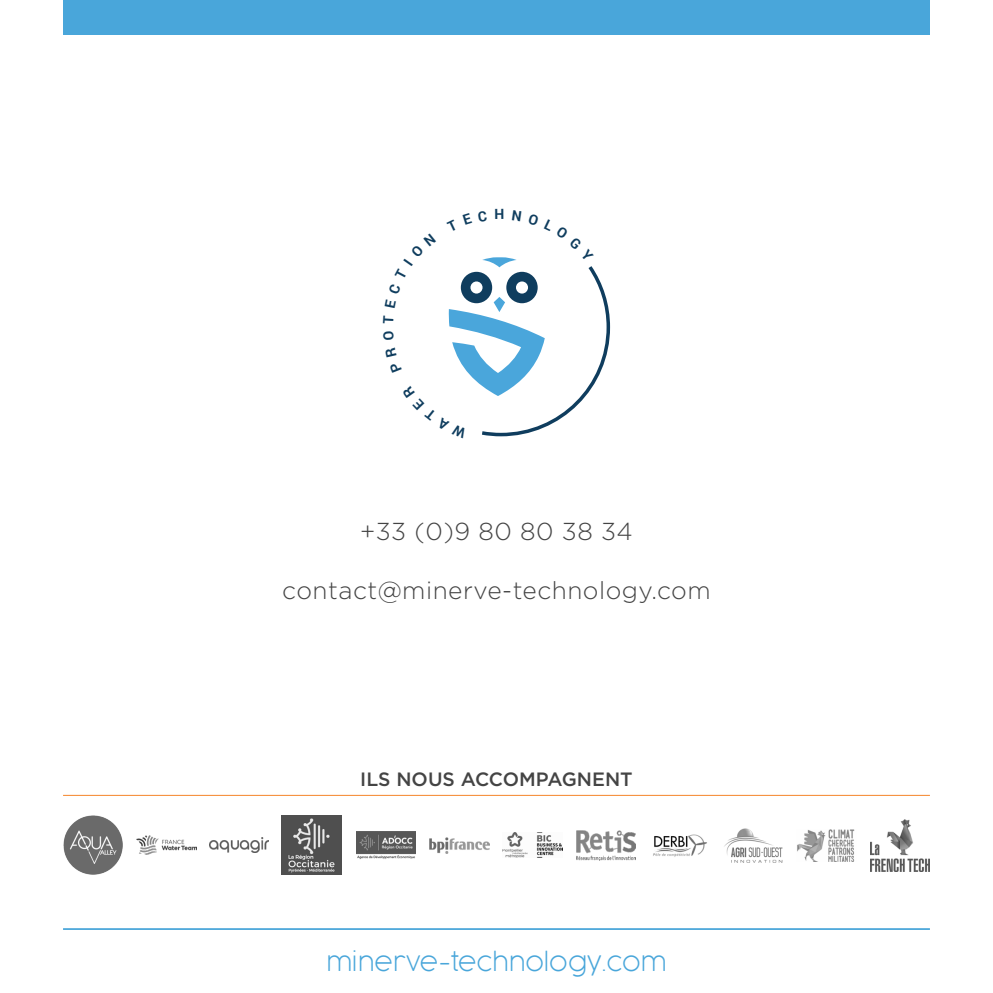
<style>
.page{position:relative;width:993px;height:993px;background:#fff}
.page>*{position:absolute;margin:0;border:0;box-sizing:border-box;transform-origin:0 0}
.t1{font:300 24.5px "Gotham";letter-spacing:.02em;color:#444}
.t2{font:200 24.5px "COCOGOOSE";color:#49a6da}
.t3{font:500 19.25px "Gotham";color:#444}
</style>
<div class="page">
<img style="left:653px;top:834px;width:54px;height:23px">
<img style="left:576px;top:830px;width:59px;height:29px">
<img style="left:356px;top:831px;width:59px;height:28px">
<img style="left:429px;top:837px;width:60px;height:16px">
<img style="left:724px;top:828px;width:58px;height:33px">
<img style="left:281px;top:815px;width:60px;height:59px">
<img style="left:136px;top:835px;width:60px;height:19px">
<img style="left:503px;top:832px;width:59px;height:25px">
<img style="left:63px;top:815px;width:59px;height:59px">
<img style="left:209px;top:837px;width:59px;height:15px">
<img style="left:870px;top:819px;width:59px;height:52px">
<img style="left:797px;top:829px;width:58px;height:31px">
<hr style="left:63px;top:794px;width:866px;height:1px;background:#f5852a">
<hr style="left:63px;top:927px;width:866px;height:2px;background:#49a6da">
<div style="left:63px;top:0;width:866px;height:35px;background:#49a6da"></div>
<svg style="left:448px;top:257px;width:163px;height:180px"></svg>
<p class="t1" style="left:360px;top:517px;width:274px">+33 (0)9 80 80 38 34</p>
<p class="t1" style="left:282px;top:576px;width:430px">contact@minerve-technology.com</p>
<p class="t3" style="left:360px;top:768px;width:274px">ILS NOUS ACCOMPAGNENT</p>
<p class="t2" style="left:326px;top:944px;width:341px">minerve-technology.com</p>
</div>
